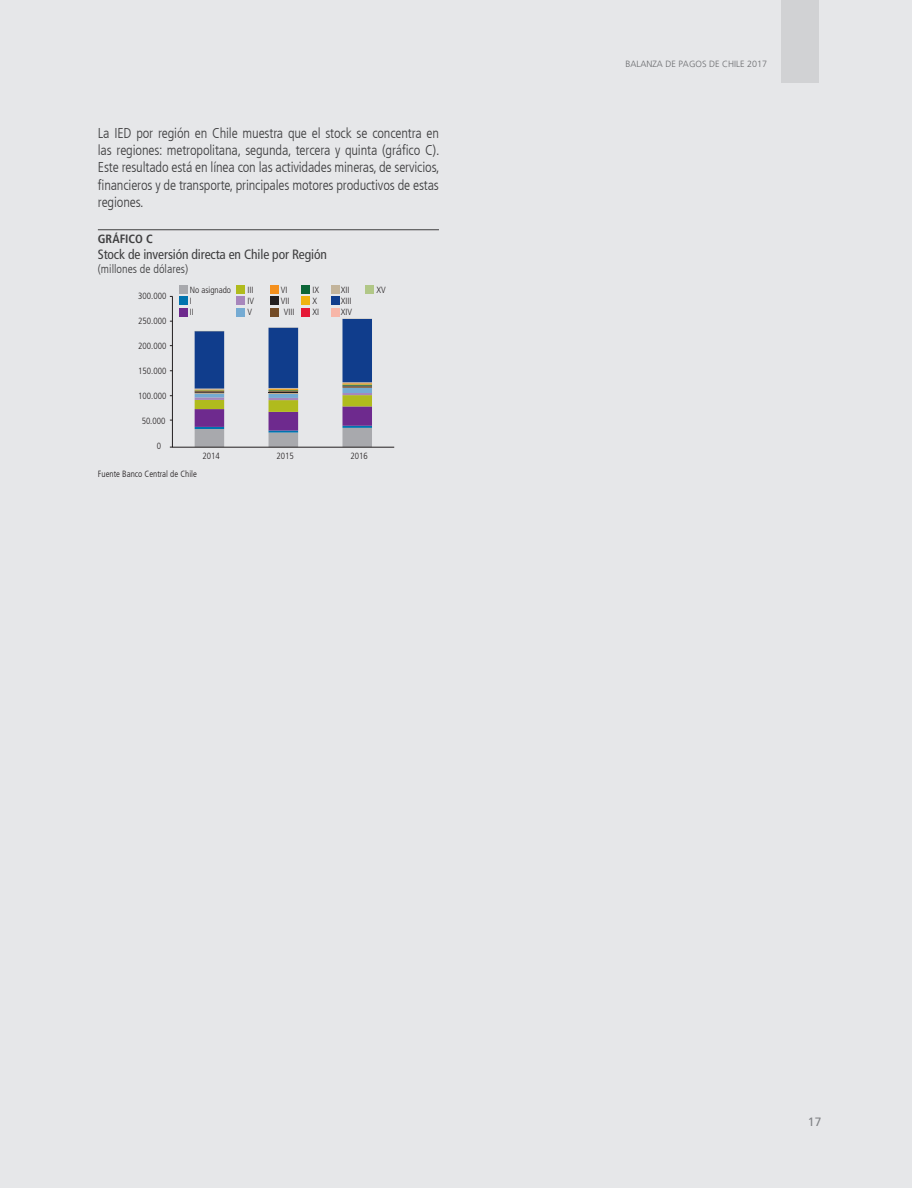
<style>
.page{position:relative;width:912px;height:1188px;background:#fff}
.page>*{position:absolute;margin:0;border:0;box-sizing:border-box;transform-origin:0 0}
.Texto{font:300 condensed 14.25px/17.1px "Frutiger LT";letter-spacing:-.01em;color:#3e3e3f;text-align:justify}
.t1{font:condensed 13.5px "Frutiger LT";letter-spacing:-.01em;color:#3e3e3f}
.t2{font:300 condensed 12px "Frutiger LT";color:#3e3e3f}
.t3{font:700 condensed 12px "Frutiger LT";color:#3e3e3f}
.t4{font:12px "Frutiger LT";color:#808285}
.Bajada_tablas_y_graf{font:300 condensed 9px/11.4px "Frutiger LT";color:#231f20}
.t5{font:300 9px "Frutiger LT";color:#6c6d70}
</style>
<div class="page">
<div style="left:0;top:0;width:911px;height:1188px;background:#e6e7e9"></div>
<div style="left:780px;top:0;width:38px;height:83px;background:#d1d2d4"></div>
<hr style="left:98px;top:230px;width:341px;height:1px;background:#3e3e3f">
<div style="left:179px;top:285px;width:8px;height:9px;background:#a8a9ad"></div>
<svg style="left:194px;top:320px;width:178px;height:127px"></svg>
<hr style="left:342px;top:319px;width:30px;height:1px;background:#a3c880">
<hr style="left:268px;top:328px;width:30px;height:1px;background:#a3c880">
<hr style="left:194px;top:331px;width:30px;height:1px;background:#a3c880">
<hr style="left:172px;top:297px;width:1px;height:150px;background:#231f20">
<hr style="left:172px;top:447px;width:222px;height:1px;background:#231f20">
<div style="left:179px;top:297px;width:8px;height:8px;background:#0073ae"></div>
<div style="left:179px;top:308px;width:8px;height:8px;background:#6e2a8e"></div>
<div style="left:236px;top:285px;width:9px;height:9px;background:#b0bb1d"></div>
<div style="left:236px;top:297px;width:9px;height:8px;background:#a786bc"></div>
<div style="left:236px;top:308px;width:9px;height:8px;background:#75abd3"></div>
<div style="left:270px;top:285px;width:8px;height:9px;background:#f4901d"></div>
<div style="left:270px;top:297px;width:8px;height:8px;background:#231f20"></div>
<div style="left:270px;top:308px;width:8px;height:8px;background:#744c27"></div>
<div style="left:301px;top:285px;width:9px;height:9px;background:#0c6638"></div>
<div style="left:301px;top:297px;width:9px;height:8px;background:#efb211"></div>
<div style="left:301px;top:308px;width:9px;height:8px;background:#e51836"></div>
<div style="left:331px;top:285px;width:9px;height:9px;background:#c3b49b"></div>
<div style="left:365px;top:285px;width:9px;height:9px;background:#b1c787"></div>
<div style="left:331px;top:297px;width:9px;height:8px;background:#103d8c"></div>
<div style="left:331px;top:308px;width:9px;height:8px;background:#f7b6a8"></div>
<p class="Texto" style="left:98px;top:125px;width:343px">La IED por región en Chile muestra que el stock se concentra en las regiones: metropolitana, segunda, tercera y quinta (gráfico C).<br>Este resultado está en línea con las actividades mineras, de servicios, financieros y de transporte, principales motores productivos de estas regiones.</p>
<p class="t3" style="left:98px;top:231px;width:56px">GRÁFICO C</p>
<p class="t1" style="left:98px;top:246px;width:230px">Stock de inversión directa en Chile por Región</p>
<p class="t2" style="left:98px;top:262px;width:92px">(millones de dólares)</p>
<p class="Bajada_tablas_y_graf" style="left:138px;top:290px;width:30px">300.000</p>
<p class="Bajada_tablas_y_graf" style="left:138px;top:315px;width:30px">250.000</p>
<p class="Bajada_tablas_y_graf" style="left:138px;top:340px;width:30px">200.000</p>
<p class="Bajada_tablas_y_graf" style="left:138px;top:365px;width:30px">150.000</p>
<p class="Bajada_tablas_y_graf" style="left:138px;top:390px;width:30px">100.000</p>
<p class="Bajada_tablas_y_graf" style="left:142px;top:415px;width:25px">50.000</p>
<p class="Bajada_tablas_y_graf" style="left:157px;top:440px;width:6px">0</p>
<p class="Bajada_tablas_y_graf" style="left:190px;top:284px;width:43px">No asignado<br>I<br>II</p>
<p class="Bajada_tablas_y_graf" style="left:247px;top:284px;width:8px;text-align:justify">III IV V</p>
<p class="Bajada_tablas_y_graf" style="left:281px;top:284px;width:8px">VI</p>
<p class="Bajada_tablas_y_graf" style="left:281px;top:296px;width:10px">VII</p>
<p class="Bajada_tablas_y_graf" style="left:284px;top:307px;width:12px">VIII</p>
<p class="Bajada_tablas_y_graf" style="left:312px;top:284px;width:8px">IX<br>X<br>XI</p>
<p class="Bajada_tablas_y_graf" style="left:341px;top:284px;width:10px">XII</p>
<p class="Bajada_tablas_y_graf" style="left:376px;top:284px;width:11px">XV</p>
<p class="Bajada_tablas_y_graf" style="left:341px;top:296px;width:13px">XIII<br>XIV</p>
<p class="Bajada_tablas_y_graf" style="left:202px;top:450px;width:19px">2014</p>
<p class="Bajada_tablas_y_graf" style="left:276px;top:450px;width:19px">2015</p>
<p class="Bajada_tablas_y_graf" style="left:350px;top:450px;width:19px">2016</p>
<p class="Bajada_tablas_y_graf" style="left:98px;top:469px;width:100px">Fuente Banco Central de Chile</p>
<p class="t5" style="left:625px;top:59px;width:143px">BALANZA DE PAGOS DE CHILE 2017</p>
<p class="t4" style="left:807px;top:1114px;width:15px">17</p>
</div>
